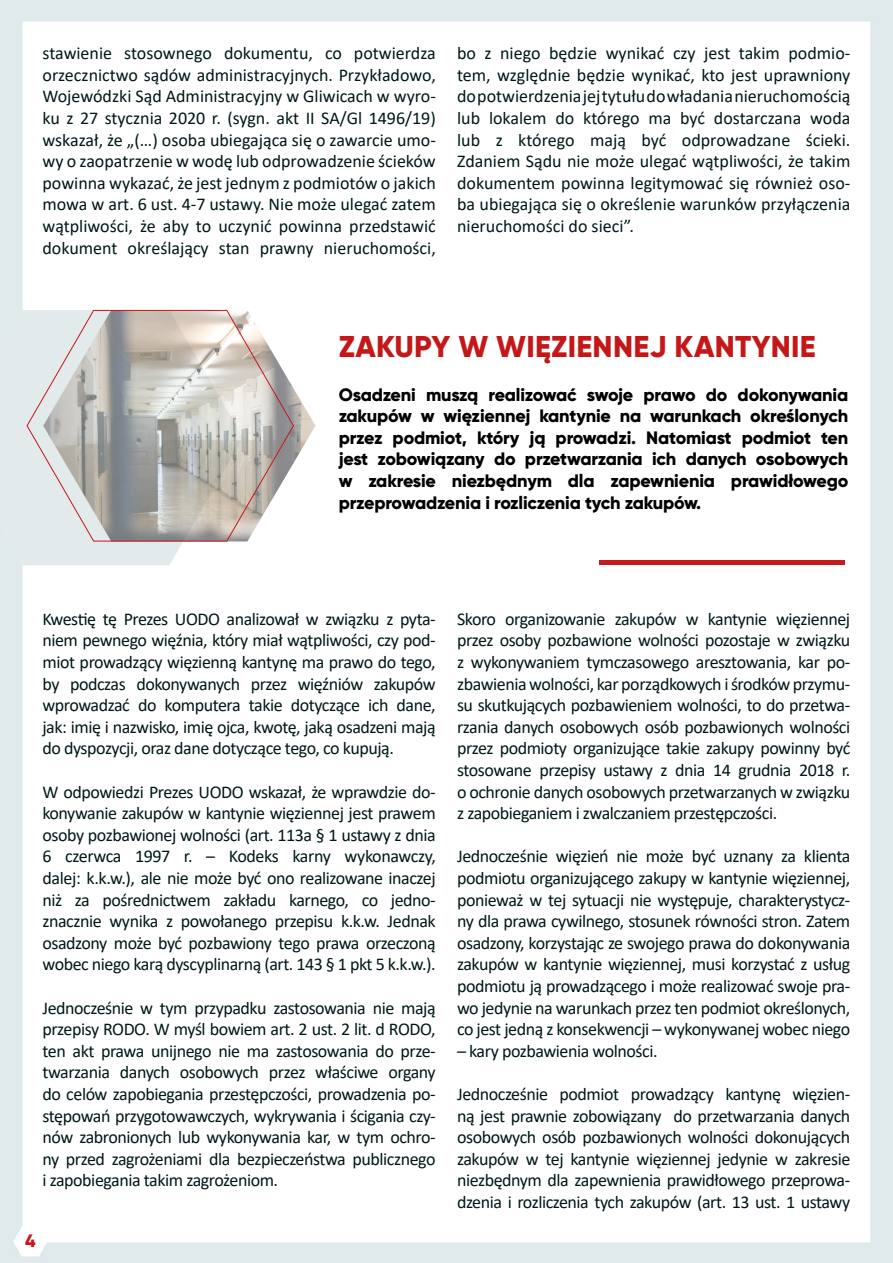
<style>
.page{position:relative;width:893px;height:1263px;background:#fff}
.page>*{position:absolute;margin:0;border:0;box-sizing:border-box;transform-origin:0 0}
.t1{font:800 30px "Gilroy";letter-spacing:.01em;color:#c51718}
.t2{font:18px/21.6px "Calibri";letter-spacing:-.025em;color:#001718;text-align:justify}
.t3{font:800 18px/21.6px "Gilroy";letter-spacing:-.01em;color:#000;text-align:justify}
.t4{font:800 18px "Gilroy";color:#c51718}
</style>
<div class="page">
<img style="left:0;top:0;width:893px;height:1263px">
<svg style="left:0;top:310px;width:243px;height:255px;fill:#e2eaeb"></svg>
<img style="left:294px;top:310px;width:21px;height:231px">
<svg style="left:26px;top:309px;width:268px;height:233px"></svg>
<div style="left:600px;top:560px;width:245px;height:5px;background:#c61b1a"></div>
<p class="t2" style="left:43px;top:42px;width:395px">stawienie stosownego dokumentu, co potwierdza orzecznictwo sądów administracyjnych. Przykładowo, Wojewódzki Sąd Administracyjny w Gliwicach w wyro&shy;ku z 27 stycznia 2020 r. (sygn. akt II SA/Gl 1496/19) wskazał, że „(…) osoba ubiegająca się o zawarcie umo&shy;wy o zaopatrzenie w wodę lub odprowadzenie ścieków powinna wykazać, że jest jednym z podmiotów o jakich mowa w art. 6 ust. 4-7 ustawy. Nie może ulegać zatem wątpliwości, że aby to uczynić powinna przedstawić dokument określający stan prawny nieruchomości,</p>
<p class="t2" style="left:457px;top:42px;width:395px">bo z niego będzie wynikać czy jest takim podmio&shy;tem, względnie będzie wynikać, kto jest uprawniony do potwierdzenia jej tytułu do władania nieruchomością lub lokalem do którego ma być dostarczana woda lub z którego mają być odprowadzane ścieki.<br>Zdaniem Sądu nie może ulegać wątpliwości, że takim dokumentem powinna legitymować się również oso&shy;ba ubiegająca się o określenie warunków przyłączenia nieruchomości do sieci”.</p>
<h1 class="t1" style="left:339px;top:328px;width:478px">ZAKUPY W WIĘZIENNEJ KANTYNIE</h1>
<p class="t3" style="left:339px;top:383px;width:511px">Osadzeni muszą realizować swoje prawo do dokonywania zakupów w więziennej kantynie na warunkach określonych przez podmiot, który ją prowadzi. Natomiast podmiot ten jest zobowiązany do przetwarzania ich danych osobowych w zakresie niezbędnym dla zapewnienia prawidłowego przeprowadzenia i rozliczenia tych zakupów.</p>
<p class="t2" style="left:42px;top:607px;width:395px">Kwestię tę Prezes UODO analizował w związku z pyta&shy;niem pewnego więźnia, który miał wątpliwości, czy pod&shy;miot prowadzący więzienną kantynę ma prawo do tego, by podczas dokonywanych przez więźniów zakupów wprowadzać do komputera takie dotyczące ich dane, jak: imię i nazwisko, imię ojca, kwotę, jaką osadzeni mają do dyspozycji, oraz dane dotyczące tego, co kupują.</p>
<p class="t2" style="left:42px;top:780px;width:395px">W odpowiedzi Prezes UODO wskazał, że wprawdzie do&shy;konywanie zakupów w kantynie więziennej jest prawem osoby pozbawionej wolności (art. 113a § 1 ustawy z dnia 6 czerwca 1997 r. – Kodeks karny wykonawczy, dalej: k.k.w.), ale nie może być ono realizowane inaczej niż za pośrednictwem zakładu karnego, co jedno&shy;znacznie wynika z powołanego przepisu k.k.w. Jednak osadzony może być pozbawiony tego prawa orzeczoną wobec niego karą dyscyplinarną (art. 143 § 1 pkt 5 k.k.w.).</p>
<p class="t2" style="left:42px;top:996px;width:395px">Jednocześnie w tym przypadku zastosowania nie mają przepisy RODO. W myśl bowiem art. 2 ust. 2 lit. d RODO, ten akt prawa unijnego nie ma zastosowania do prze&shy;twarzania danych osobowych przez właściwe organy do celów zapobiegania przestępczości, prowadzenia po&shy;stępowań przygotowawczych, wykrywania i ścigania czy&shy;nów zabronionych lub wykonywania kar, w tym ochro&shy;ny przed zagrożeniami dla bezpieczeństwa publicznego i zapobiegania takim zagrożeniom.</p>
<p class="t4" style="left:25px;top:1229px;width:12px">4</p>
<p class="t2" style="left:457px;top:607px;width:395px">Skoro organizowanie zakupów w kantynie więziennej przez osoby pozbawione wolności pozostaje w związku z wykonywaniem tymczasowego aresztowania, kar po&shy;zbawienia wolności, kar porządkowych i środków przymu&shy;su skutkujących pozbawieniem wolności, to do przetwa&shy;rzania danych osobowych osób pozbawionych wolności przez podmioty organizujące takie zakupy powinny być stosowane przepisy ustawy z dnia 14 grudnia 2018 r. o ochronie danych osobowych przetwarzanych w związku z zapobieganiem i zwalczaniem przestępczości.</p>
<p class="t2" style="left:457px;top:845px;width:395px">Jednocześnie więzień nie może być uznany za klienta podmiotu organizującego zakupy w kantynie więziennej, ponieważ w tej sytuacji nie występuje, charakterystycz&shy;ny dla prawa cywilnego, stosunek równości stron. Zatem osadzony, korzystając ze swojego prawa do dokonywania zakupów w kantynie więziennej, musi korzystać z usług podmiotu ją prowadzącego i może realizować swoje pra&shy;wo jedynie na warunkach przez ten podmiot określonych, co jest jedną z konsekwencji – wykonywanej wobec niego</p>
<p class="t2" style="left:457px;top:1039px;width:202px">– kary pozbawienia wolności.</p>
<p class="t2" style="left:457px;top:1083px;width:395px">Jednocześnie podmiot prowadzący kantynę więzien&shy;ną jest prawnie zobowiązany do przetwarzania danych osobowych osób pozbawionych wolności dokonujących zakupów w tej kantynie więziennej jedynie w zakresie niezbędnym dla zapewnienia prawidłowego przeprowa&shy;dzenia i rozliczenia tych zakupów (art. 13 ust. 1 ustawy</p>
</div>
